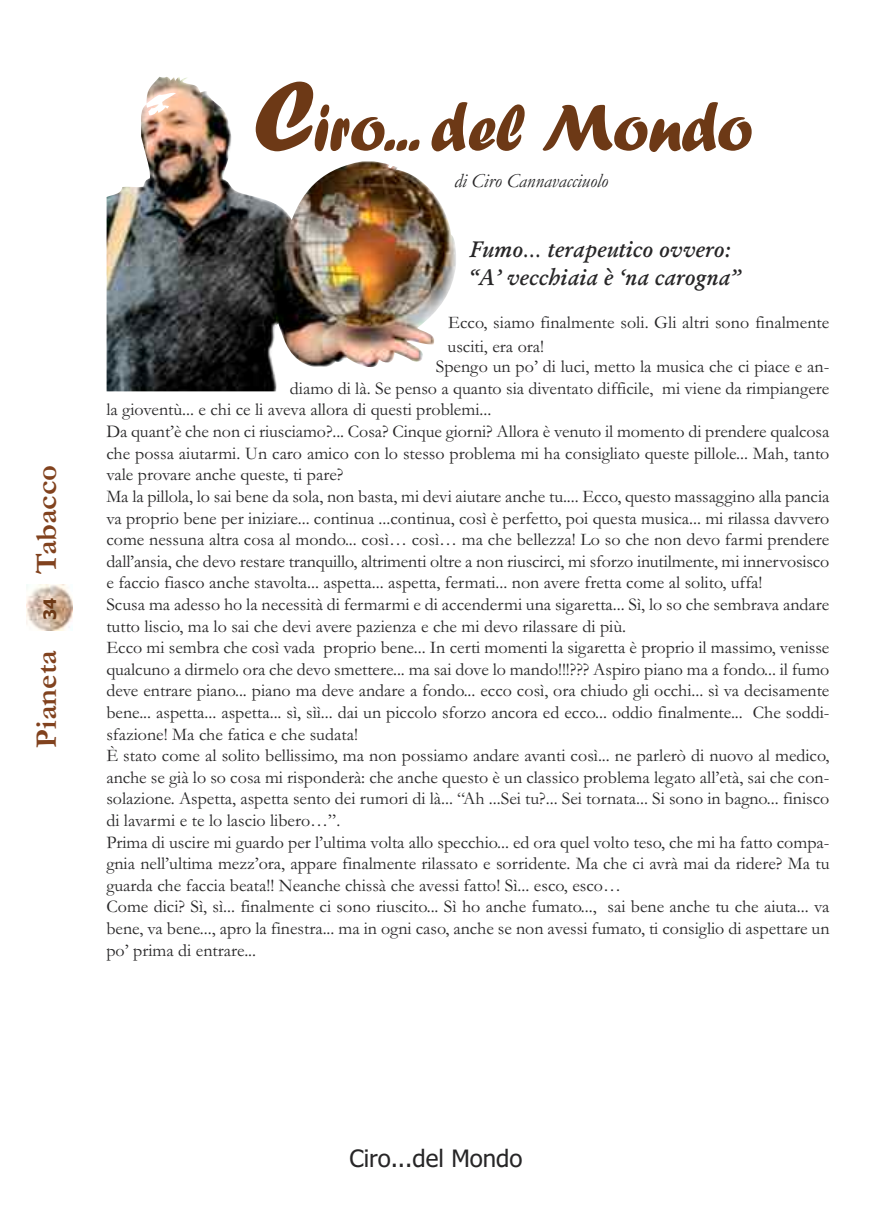
<style>
.page{position:relative;width:872px;height:1212px;background:#fff}
.page>*{position:absolute;margin:0;border:0;box-sizing:border-box;transform-origin:0 0}
.t1{font:68.85px "Forte";letter-spacing:-.015em;color:#6d3916}
.t2{font:700 30.6px "Garamond";color:#81421e}
.t3{font:24px "Tahoma";color:#272627}
.t4{font:italic 600 22.5px/27.6px "Garamond";color:#272627}
.t5{font:italic 20.25px "Garamond";color:#272627}
.t6{font:18px/23.7px "Garamond";color:#272627}
.t7{font:700 17.25px "Tahoma";color:#6d3916}
.s1{font-size:103.2px}
</style>
<div class="page">
<img style="left:27px;top:585px;width:46px;height:46px">
<img style="left:107px;top:77px;width:349px;height:314px">
<h2 class="t2" style="left:28px;top:574px;width:110px;rotate:-90deg">Tabacco</h2>
<p class="t7" style="left:40px;top:620px;width:24px;rotate:-90deg">34</p>
<h2 class="t2" style="left:28px;top:747px;width:99px;rotate:-90deg">Pianeta</h2>
<h1 class="t1" style="left:253px;top:87px;width:501px"><span class="s1">C</span>iro... del Mondo</h1>
<p class="t5" style="left:454px;top:168px;width:155px">di Ciro Cannavacciuolo</p>
<p class="t4" style="left:469px;top:235px;width:272px">Fumo… terapeutico ovvero: “A’ vecchiaia è ‘na carogna”</p>
<p class="t6" style="left:447px;top:310px;width:383px">Ecco, siamo finalmente soli. Gli altri sono finalmente usciti, era ora!</p>
<p class="t6" style="left:436px;top:354px;width:395px">Spengo un po’ di luci, metto la musica che ci piace e an-</p>
<p class="t6" style="left:290px;top:376px;width:541px">diamo di là. Se penso a quanto sia diventato difficile, mi viene da rimpiangere</p>
<p class="t6" style="left:106px;top:397px;width:386px">la gioventù... e chi ce li aveva allora di questi problemi...</p>
<p class="t6" style="left:106px;top:419px;width:724px">Da quant’è che non ci riusciamo?... Cosa? Cinque giorni? Allora è venuto il momento di prendere qualcosa</p>
<p class="t6" style="left:106px;top:441px;width:724px">che possa aiutarmi. Un caro amico con lo stesso problema mi ha consigliato queste pillole... Mah, tanto</p>
<p class="t6" style="left:106px;top:462px;width:239px">vale provare anche queste, ti pare?</p>
<p class="t6" style="left:106px;top:484px;width:724px">Ma la pillola, lo sai bene da sola, non basta, mi devi aiutare anche tu.... Ecco, questo massaggino alla pancia</p>
<p class="t6" style="left:106px;top:505px;width:724px">va proprio bene per iniziare... continua ...continua, così è perfetto, poi questa musica... mi rilassa davvero</p>
<p class="t6" style="left:106px;top:527px;width:724px">come nessuna altra cosa al mondo... così… così… ma che bellezza! Lo so che non devo farmi prendere</p>
<p class="t6" style="left:106px;top:549px;width:724px">dall’ansia, che devo restare tranquillo, altrimenti oltre a non riuscirci, mi sforzo inutilmente, mi innervosisco</p>
<p class="t6" style="left:106px;top:570px;width:657px">e faccio fiasco anche stavolta... aspetta... aspetta, fermati... non avere fretta come al solito, uffa!</p>
<p class="t6" style="left:106px;top:592px;width:724px">Scusa ma adesso ho la necessità di fermarmi e di accendermi una sigaretta... Sì, lo so che sembrava andare</p>
<p class="t6" style="left:106px;top:613px;width:521px">tutto liscio, ma lo sai che devi avere pazienza e che mi devo rilassare di più.</p>
<p class="t6" style="left:106px;top:635px;width:724px">Ecco mi sembra che così vada proprio bene... In certi momenti la sigaretta è proprio il massimo, venisse</p>
<p class="t6" style="left:106px;top:657px;width:724px">qualcuno a dirmelo ora che devo smettere... ma sai dove lo mando!!!??? Aspiro piano ma a fondo... il fumo</p>
<p class="t6" style="left:106px;top:678px;width:724px">deve entrare piano... piano ma deve andare a fondo... ecco così, ora chiudo gli occhi... sì va decisamente</p>
<p class="t6" style="left:106px;top:700px;width:724px">bene... aspetta... aspetta... sì, sìì... dai un piccolo sforzo ancora ed ecco... oddio finalmente... Che soddi-</p>
<p class="t6" style="left:106px;top:721px;width:253px">sfazione! Ma che fatica e che sudata!</p>
<p class="t6" style="left:106px;top:743px;width:724px">È stato come al solito bellissimo, ma non possiamo andare avanti così... ne parlerò di nuovo al medico,</p>
<p class="t6" style="left:106px;top:765px;width:724px">anche se già lo so cosa mi risponderà: che anche questo è un classico problema legato all’età, sai che con-</p>
<p class="t6" style="left:106px;top:786px;width:724px">solazione. Aspetta, aspetta sento dei rumori di là... “Ah ...Sei tu?... Sei tornata... Si sono in bagno... finisco</p>
<p class="t6" style="left:106px;top:808px;width:235px">di lavarmi e te lo lascio libero…”.</p>
<p class="t6" style="left:106px;top:829px;width:724px">Prima di uscire mi guardo per l’ultima volta allo specchio... ed ora quel volto teso, che mi ha fatto compa-</p>
<p class="t6" style="left:106px;top:851px;width:724px">gnia nell’ultima mezz’ora, appare finalmente rilassato e sorridente. Ma che ci avrà mai da ridere? Ma tu</p>
<p class="t6" style="left:106px;top:873px;width:516px">guarda che faccia beata!! Neanche chissà che avessi fatto! Sì... esco, esco…</p>
<p class="t6" style="left:106px;top:894px;width:724px">Come dici? Sì, sì... finalmente ci sono riuscito... Sì ho anche fumato..., sai bene anche tu che aiuta... va</p>
<p class="t6" style="left:106px;top:916px;width:724px">bene, va bene..., apro la finestra... ma in ogni caso, anche se non avessi fumato, ti consiglio di aspettare un</p>
<p class="t6" style="left:106px;top:937px;width:151px">po’ prima di entrare...</p>
<h3 class="t3" style="left:349px;top:1144px;width:175px">Ciro...del Mondo</h3>
</div>
